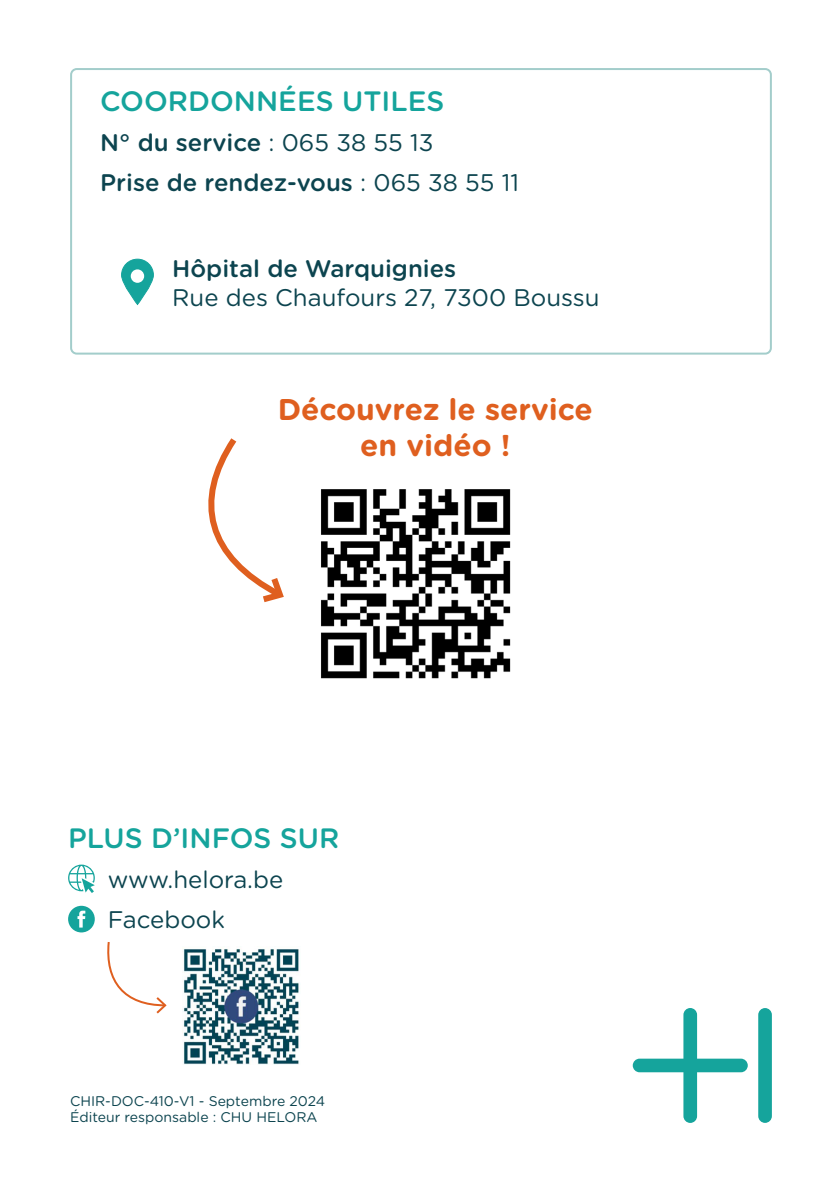
<style>
.page{position:relative;width:840px;height:1191px;background:#fff}
.page>*{position:absolute;margin:0;border:0;box-sizing:border-box;transform-origin:0 0}
.t1{font:700 30px/36px "Gotham Rounded";color:#df5f1f;text-align:center}
.t2{font:500 28px "Gotham Rounded";color:#15a49c}
.t3{font:500 24px "Gotham Rounded";color:#0c444f}
.t4{font:24px "Gotham Rounded";color:#0c444f}
.t5{font:14px "Gotham Rounded";color:#0c444f}
.s1{font-weight:400}
</style>
<div class="page">
<div style="left:70px;top:68px;width:701px;height:286px;border:2px solid #a3cdcb;border-radius:6px"></div>
<svg style="left:121px;top:259px;width:32px;height:45px"></svg>
<div style="left:121px;top:259px;width:33px;height:46px;border:1px solid #15a49c;border-radius:16px"></div>
<svg style="left:130px;top:269px;width:14px;height:14px"></svg>
<div style="left:131px;top:269px;width:13px;height:14px;background:#fff;border-radius:50%"></div>
<svg style="left:68px;top:864px;width:27px;height:29px"></svg>
<div style="left:68px;top:905px;width:27px;height:27px;background:#15a49c;border-radius:50%"></div>
<svg style="left:77px;top:910px;width:8px;height:17px"></svg>
<div style="left:757px;top:1008px;width:14px;height:114px;background:#15a49c;border-radius:7px"></div>
<svg style="left:632px;top:1008px;width:115px;height:115px"></svg>
<img style="left:182px;top:948px;width:118px;height:116px">
<svg style="left:107px;top:942px;width:60px;height:72px"></svg>
<svg style="left:208px;top:438px;width:76px;height:165px"></svg>
<img style="left:321px;top:489px;width:190px;height:190px">
<p class="t2" style="left:100px;top:81px;width:345px">COORDONNÉES UTILES</p>
<p class="t3" style="left:100px;top:125px;width:334px">N° du service <span class="s1">: 065 38 55 13</span></p>
<p class="t3" style="left:100px;top:165px;width:420px">Prise de rendez-vous <span class="s1">: 065 38 55 11</span></p>
<p class="t3" style="left:172px;top:251px;width:285px">Hôpital de Warquignies</p>
<p class="t4" style="left:172px;top:281px;width:428px">Rue des Chaufours 27, 7300 Boussu</p>
<p class="t1" style="left:277px;top:390px;width:316px">Découvrez le service en vidéo !</p>
<p class="t2" style="left:68px;top:818px;width:272px">PLUS D’INFOS SUR</p>
<p class="t4" style="left:108px;top:863px;width:177px">www.helora.be</p>
<p class="t4" style="left:108px;top:903px;width:119px">Facebook</p>
<p class="t5" style="left:70px;top:1091px;width:256px">CHIR-DOC-410-V1 - Septembre 2024</p>
<p class="t5" style="left:70px;top:1108px;width:249px">Éditeur responsable : CHU HELORA</p>
</div>
